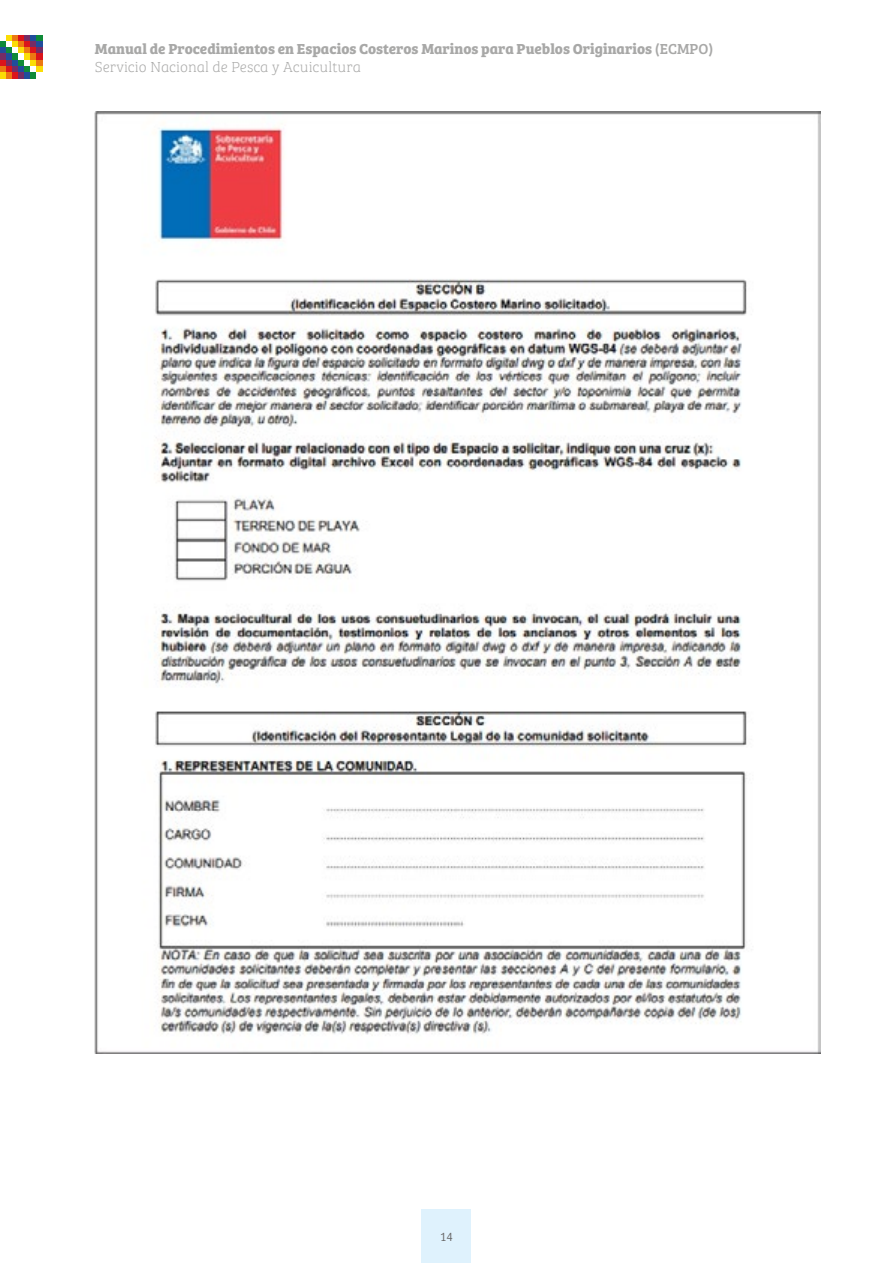
<style>
.page{position:relative;width:893px;height:1263px;background:#fff}
.page>*{position:absolute;margin:0;border:0;box-sizing:border-box;transform-origin:0 0}
.t1{font:700 15px "Bree Serif";color:#a8a8a7}
.t2{font:15px "Bree Serif Th";color:#a8a8a7}
.t3{font:12px "gob CL";color:#646363}
.s1{font-weight:400}
</style>
<div class="page">
<div style="left:421px;top:1210px;width:50px;height:53px;background:#dff2fd"></div>
<div style="left:18px;top:36px;width:7px;height:6px;background:#db141b"></div>
<div style="left:18px;top:42px;width:7px;height:6px;background:#ec7812"></div>
<div style="left:18px;top:48px;width:7px;height:6px;background:#fbdd05"></div>
<div style="left:18px;top:60px;width:7px;height:6px;background:#0e8a38"></div>
<div style="left:18px;top:66px;width:7px;height:6px;background:#204d9c"></div>
<svg style="left:0;top:36px;width:18px;height:42px"></svg>
<div style="left:18px;top:72px;width:7px;height:6px;background:#752c65"></div>
<svg style="left:25px;top:36px;width:18px;height:42px"></svg>
<img style="left:95px;top:112px;width:726px;height:941px">
<p class="t1" style="left:95px;top:37px;width:620px">Manual de Procedimientos en Espacios Costeros Marinos para Pueblos Originarios <span class="s1">(ECMPO)</span></p>
<p class="t2" style="left:95px;top:57px;width:268px">Servicio Nacional de Pesca y Acuicultura</p>
<p class="t3" style="left:440px;top:1229px;width:14px">14</p>
</div>
